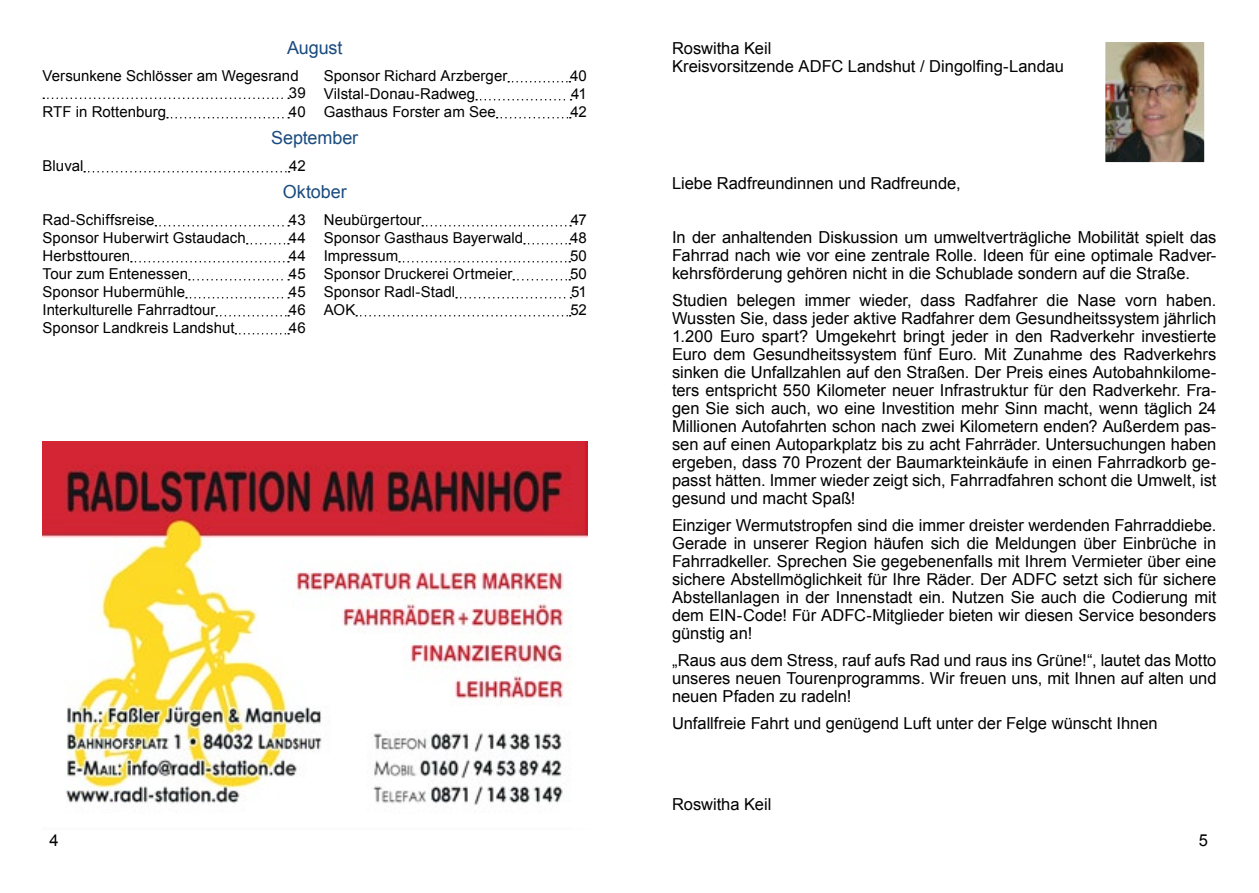
<style>
.page{position:relative;width:1259px;height:893px;background:#fff}
.page>*{position:absolute;margin:0;border:0;box-sizing:border-box;transform-origin:0 0}
.Teasertitel{font:18px "Arial";letter-spacing:-.005em;color:#1a4b7e}
.Basisformat{font:16.5px/18px "Arial";color:#000;text-align:justify}
.ZweispaltigesInhalts{font:15px/16.5px "Arial";letter-spacing:.005em;color:#000}
</style>
<div class="page">
<img style="left:1107px;top:44px;width:95px;height:117px">
<div style="left:1098px;top:35px;width:113px;height:135px;border:8px solid #fff"></div>
<svg style="left:43px;top:98px;width:246px;height:1px"></svg>
<svg style="left:167px;top:117px;width:122px;height:2px"></svg>
<svg style="left:508px;top:81px;width:62px;height:2px"></svg>
<svg style="left:476px;top:99px;width:95px;height:2px"></svg>
<svg style="left:496px;top:117px;width:75px;height:2px"></svg>
<svg style="left:84px;top:171px;width:205px;height:2px"></svg>
<svg style="left:155px;top:225px;width:134px;height:2px"></svg>
<svg style="left:247px;top:243px;width:42px;height:2px"></svg>
<svg style="left:131px;top:261px;width:158px;height:2px"></svg>
<svg style="left:189px;top:279px;width:100px;height:2px"></svg>
<svg style="left:186px;top:297px;width:103px;height:2px"></svg>
<svg style="left:216px;top:315px;width:73px;height:2px"></svg>
<svg style="left:235px;top:333px;width:54px;height:2px"></svg>
<svg style="left:422px;top:225px;width:149px;height:2px"></svg>
<svg style="left:524px;top:243px;width:46px;height:2px"></svg>
<svg style="left:399px;top:261px;width:171px;height:2px"></svg>
<svg style="left:513px;top:279px;width:57px;height:2px"></svg>
<svg style="left:456px;top:297px;width:115px;height:2px"></svg>
<svg style="left:356px;top:315px;width:214px;height:2px"></svg>
<img style="left:43px;top:441px;width:544px;height:364px">
<p class="Teasertitel" style="left:287px;top:36px;width:57px">August</p>
<p class="ZweispaltigesInhalts" style="left:289px;top:68px;width:18px;text-indent:-246px">Versunkene Schlösser am Wegesrand<br>39</p>
<p class="ZweispaltigesInhalts" style="left:43px;top:104px;width:125px">RTF in Rottenburg</p>
<p class="ZweispaltigesInhalts" style="left:289px;top:104px;width:18px">40</p>
<p class="ZweispaltigesInhalts" style="left:324px;top:68px;width:185px">Sponsor Richard Arzberger</p>
<p class="ZweispaltigesInhalts" style="left:570px;top:68px;width:18px">40</p>
<p class="ZweispaltigesInhalts" style="left:324px;top:86px;width:153px">Vilstal-Donau-Radweg</p>
<p class="ZweispaltigesInhalts" style="left:571px;top:86px;width:17px">41</p>
<p class="ZweispaltigesInhalts" style="left:324px;top:104px;width:174px">Gasthaus Forster am See</p>
<p class="ZweispaltigesInhalts" style="left:570px;top:104px;width:18px">42</p>
<p class="Teasertitel" style="left:271px;top:126px;width:89px">September</p>
<p class="ZweispaltigesInhalts" style="left:43px;top:158px;width:42px">Bluval</p>
<p class="ZweispaltigesInhalts" style="left:289px;top:158px;width:18px">42</p>
<p class="Teasertitel" style="left:283px;top:180px;width:65px">Oktober</p>
<p class="ZweispaltigesInhalts" style="left:43px;top:212px;width:114px">Rad-Schiffsreise</p>
<p class="ZweispaltigesInhalts" style="left:289px;top:212px;width:18px">43</p>
<p class="ZweispaltigesInhalts" style="left:43px;top:230px;width:205px">Sponsor Huberwirt Gstaudach</p>
<p class="ZweispaltigesInhalts" style="left:289px;top:230px;width:19px">44</p>
<p class="ZweispaltigesInhalts" style="left:43px;top:248px;width:89px">Herbsttouren</p>
<p class="ZweispaltigesInhalts" style="left:289px;top:248px;width:19px">44</p>
<p class="ZweispaltigesInhalts" style="left:43px;top:266px;width:147px">Tour zum Entenessen</p>
<p class="ZweispaltigesInhalts" style="left:289px;top:266px;width:18px">45</p>
<p class="ZweispaltigesInhalts" style="left:43px;top:284px;width:144px">Sponsor Hubermühle</p>
<p class="ZweispaltigesInhalts" style="left:289px;top:284px;width:18px">45</p>
<p class="ZweispaltigesInhalts" style="left:43px;top:302px;width:174px">Interkulturelle Fahrradtour</p>
<p class="ZweispaltigesInhalts" style="left:289px;top:302px;width:18px">46</p>
<p class="ZweispaltigesInhalts" style="left:43px;top:320px;width:194px">Sponsor Landkreis Landshut</p>
<p class="ZweispaltigesInhalts" style="left:289px;top:320px;width:18px">46</p>
<p class="ZweispaltigesInhalts" style="left:324px;top:212px;width:99px">Neubürgertour</p>
<p class="ZweispaltigesInhalts" style="left:571px;top:212px;width:18px">47</p>
<p class="ZweispaltigesInhalts" style="left:324px;top:230px;width:201px">Sponsor Gasthaus Bayerwald</p>
<p class="ZweispaltigesInhalts" style="left:570px;top:230px;width:18px">48</p>
<p class="ZweispaltigesInhalts" style="left:324px;top:248px;width:76px">Impressum</p>
<p class="ZweispaltigesInhalts" style="left:570px;top:248px;width:18px">50</p>
<p class="ZweispaltigesInhalts" style="left:324px;top:266px;width:190px">Sponsor Druckerei Ortmeier</p>
<p class="ZweispaltigesInhalts" style="left:570px;top:266px;width:18px">50</p>
<p class="ZweispaltigesInhalts" style="left:324px;top:284px;width:133px">Sponsor Radl-Stadl</p>
<p class="ZweispaltigesInhalts" style="left:571px;top:284px;width:17px">51</p>
<p class="ZweispaltigesInhalts" style="left:324px;top:302px;width:33px">AOK</p>
<p class="ZweispaltigesInhalts" style="left:570px;top:302px;width:18px">52</p>
<p class="Basisformat" style="left:672px;top:39px;width:101px">Roswitha Keil</p>
<p class="Basisformat" style="left:672px;top:57px;width:393px">Kreisvorsitzende ADFC Landshut / Dingolfing-Landau</p>
<p class="Basisformat" style="left:672px;top:174px;width:290px">Liebe Radfreundinnen und Radfreunde,</p>
<p class="Basisformat" style="left:672px;top:228px;width:546px">In der anhaltenden Diskussion um umweltverträgliche Mobilität spielt das Fahrrad nach wie vor eine zentrale Rolle. Ideen für eine optimale Radver&shy;kehrsförderung gehören nicht in die Schublade sondern auf die Straße.</p>
<p class="Basisformat" style="left:672px;top:291px;width:546px">Studien belegen immer wieder, dass Radfahrer die Nase vorn haben.<br>Wussten Sie, dass jeder aktive Radfahrer dem Gesundheitssystem jährlich 1.200 Euro spart? Umgekehrt bringt jeder in den Radverkehr investierte Euro dem Gesundheitssystem fünf Euro. Mit Zunahme des Radverkehrs sinken die Unfallzahlen auf den Straßen. Der Preis eines Autobahnkilome&shy;ters entspricht 550 Kilometer neuer Infrastruktur für den Radverkehr. Fra&shy;gen Sie sich auch, wo eine Investition mehr Sinn macht, wenn täglich 24<br>Millionen Autofahrten schon nach zwei Kilometern enden? Außerdem pas&shy;sen auf einen Autoparkplatz bis zu acht Fahrräder. Untersuchungen haben ergeben, dass 70 Prozent der Baumarkteinkäufe in einen Fahrradkorb ge&shy;passt hätten. Immer wieder zeigt sich, Fahrradfahren schont die Umwelt, ist gesund und macht Spaß!</p>
<p class="Basisformat" style="left:672px;top:516px;width:546px">Einziger Wermutstropfen sind die immer dreister werdenden Fahrraddiebe.<br>Gerade in unserer Region häufen sich die Meldungen über Einbrüche in Fahrradkeller. Sprechen Sie gegebenenfalls mit Ihrem Vermieter über eine sichere Abstellmöglichkeit für Ihre Räder. Der ADFC setzt sich für sichere Abstellanlagen in der Innenstadt ein. Nutzen Sie auch die Codierung mit dem EIN-Code! Für ADFC-Mitglieder bieten wir diesen Service besonders günstig an!</p>
<p class="Basisformat" style="left:672px;top:651px;width:546px">„Raus aus dem Stress, rauf aufs Rad und raus ins Grüne!“, lautet das Motto unseres neuen Tourenprogramms. Wir freuen uns, mit Ihnen auf alten und neuen Pfaden zu radeln!</p>
<p class="Basisformat" style="left:672px;top:714px;width:487px">Unfallfreie Fahrt und genügend Luft unter der Felge wünscht Ihnen</p>
<p class="Basisformat" style="left:672px;top:795px;width:101px">Roswitha Keil</p>
<p class="Basisformat" style="left:49px;top:831px;width:11px">4</p>
<p class="Basisformat" style="left:1198px;top:831px;width:11px">5</p>
</div>
